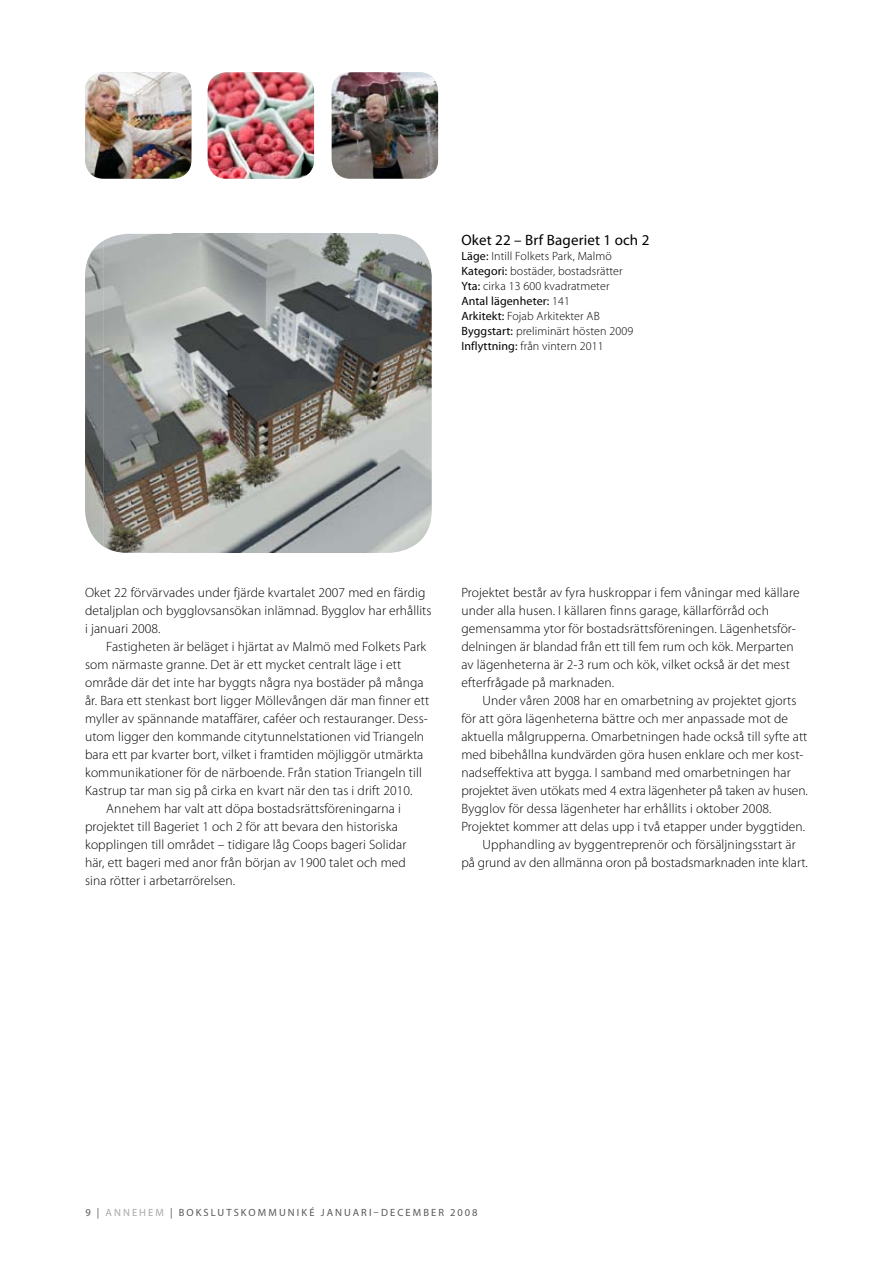
<style>
.page{position:relative;width:893px;height:1263px;background:#fff}
.page>*{position:absolute;margin:0;border:0;box-sizing:border-box;transform-origin:0 0}
.t1{font:15px "Myriad Pro";letter-spacing:.01em;color:#000}
.t2{font:300 13.5px/18px "Myriad Pro";letter-spacing:.01em;color:#000}
.t3{font:300 12px/15px "Myriad Pro";letter-spacing:.01em;color:#000}
.t4{font:10.5px "Myriad Pro";letter-spacing:.2em;color:#58585a}
.s1{font-weight:400}
.s2{color:#a7a8aa}
</style>
<div class="page">
<img style="left:85px;top:72px;width:106px;height:107px">
<img style="left:208px;top:72px;width:106px;height:107px">
<img style="left:332px;top:72px;width:106px;height:107px">
<img style="left:85px;top:241px;width:19px;height:306px">
<img style="left:104px;top:234px;width:328px;height:319px">
<p class="t1" style="left:461px;top:231px;width:190px">Oket 22 – Brf Bageriet 1 och 2</p>
<p class="t3" style="left:461px;top:249px;width:173px"><span class="s1">Läge:</span> I ntill Folkets Park, Malmö<br><span class="s1">Kategori:</span> bostäder, bostadsrätter<br><span class="s1">Yta:</span> cirka 13 600 kvadratmeter<br><span class="s1">Antal lägenheter:</span> 141<br><span class="s1">Arkitekt:</span> Fojab Arkitekter AB<br><span class="s1">Byggstart:</span> preliminärt hösten 2009<br><span class="s1">I nflyttning:</span> från vintern 2011</p>
<p class="t2" style="left:85px;top:584px;width:348px">Oket 22 förvärvades under fjärde kvartalet 2007 med en färdig detaljplan och bygglovsansökan inlämnad. Bygglov har erhållits i januari 2008.</p>
<p class="t2" style="left:85px;top:638px;width:346px;text-indent:21px">Fastigheten är beläget i hjärtat av Malmö med Folkets Park som närmaste granne. Det är ett mycket centralt läge i ett område där det inte har byggts några nya bostäder på många år. Bara ett stenkast bort ligger Möllevången där man finner ett myller av spännande mataffärer, caféer och restauranger. Dess&shy;utom ligger den kommande citytunnelstationen vid Triangeln bara ett par kvarter bort, vilket i framtiden möjliggör utmärkta kommunikationer för de närboende. Från station Triangeln till Kastrup tar man sig på cirka en kvart när den tas i drift 2010.<br>Annehem har valt att döpa bostadsrättsföreningarna i projektet till Bageriet 1 och 2 för att bevara den historiska kopplingen till området – tidigare låg Coops bageri Solidar här, ett bageri med anor från början av 1900 talet och med sina rötter i arbetarrörelsen.</p>
<p class="t2" style="left:461px;top:584px;width:348px">Projektet består av fyra huskroppar i fem våningar med källare under alla husen. I källaren finns garage, källarförråd och gemensamma ytor för bostadsrättsföreningen. Lägenhetsför&shy;delningen är blandad från ett till fem rum och kök. Merparten av lägenheterna är 2-3 rum och kök, vilket också är det mest efterfrågade på marknaden.<br>U nder våren 2008 har en omarbetning av projektet gjorts för att göra lägenheterna bättre och mer anpassade mot de aktuella målgrupperna. Omarbetningen hade också till syfte att med bibehållna kundvärden göra husen enklare och mer kost&shy;nadseffektiva att bygga. I samband med omarbetningen har projektet även utökats med 4 extra lägenheter på taken av husen.<br>Bygglov för dessa lägenheter har erhållits i oktober 2008.<br>Projektet kommer att delas upp i två etapper under byggtiden.<br>U pphandling av byggentreprenör och försäljningsstart är på grund av den allmänna oron på bostadsmarknaden inte klart.</p>
<p class="t4" style="left:85px;top:1205px;width:393px">9 | <span class="s2">annehem</span> | bokslutskommuniké januari–december 2008</p>
</div>
